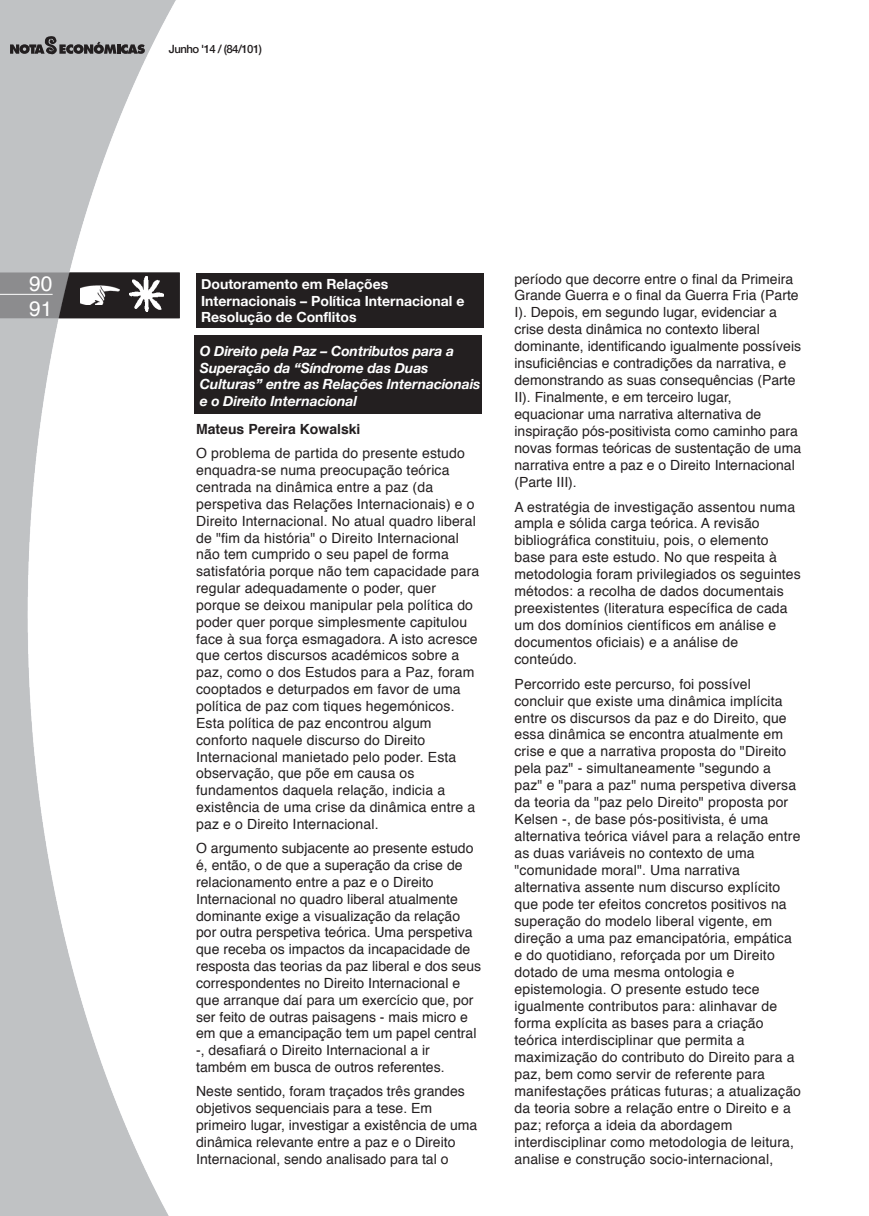
<style>
.page{position:relative;width:869px;height:1216px;background:#fff}
.page>*{position:absolute;margin:0;border:0;box-sizing:border-box;transform-origin:0 0}
.t1{font:21px "Helvetica";color:#fff}
.Texto_Coluna{font:14px/17px "Helvetica";letter-spacing:.01em;color:#231f20}
._1_Titulo{font:italic 700 14px/16.6px "Helvetica Neue";letter-spacing:-.01em;color:#fff}
._1_Titulo-2{font:700 14px/16.6px "Helvetica Neue";color:#fff}
.Texto_Coluna-2{font:700 14px "Helvetica";color:#231f20}
.t2{font:500 11.38px "Helvetica Neue";letter-spacing:-.05em;color:#231f20}
</style>
<div class="page">
<img style="left:0;top:0;width:179px;height:1215px">
<svg style="left:0;top:273px;width:179px;height:45px"></svg>
<hr style="left:0;top:294px;width:53px;height:1px;background:#fff">
<svg style="left:10px;top:36px;width:135px;height:19px"></svg>
<div style="left:196px;top:273px;width:287px;height:54px;background:#231f20"></div>
<div style="left:195px;top:335px;width:287px;height:78px;background:#231f20"></div>
<svg style="left:0;top:0;width:4px;height:4px"></svg>
<svg style="left:0;top:1212px;width:4px;height:4px"></svg>
<p class="t1" style="left:29px;top:267px;width:25px">90</p>
<p class="t1" style="left:29px;top:293px;width:25px">91</p>
<h1 class="t1" style="left:41px;top:293px;width:13px">0</h1>
<p class="t2" style="left:169px;top:39px;width:94px">Junho '14 / (84/101)</p>
<p class="_1_Titulo-2" style="left:201px;top:276px;width:265px">Doutoramento em Relações<br>Internacionais – Política Internacional e<br>Resolução de Conflitos</p>
<p class="_1_Titulo" style="left:200px;top:343px;width:282px">O Direito pela Paz – Contributos para a Superação da “Síndrome das Duas Culturas” entre as Relações Internacionais e o Direito Internacional</p>
<p class="Texto_Coluna-2" style="left:196px;top:418px;width:166px">Mateus Pereira Kowalski</p>
<p class="Texto_Coluna" style="left:196px;top:445px;width:284px">O problema de partida do presente estudo enquadra-se numa preocupação teórica centrada na dinâmica entre a paz (da perspetiva das Relações Internacionais) e o Direito Internacional. No atual quadro liberal de "fim da história" o Direito Internacional não tem cumprido o seu papel de forma satisfatória porque não tem capacidade para regular adequadamente o poder, quer porque se deixou manipular pela política do poder quer porque simplesmente capitulou face à sua força esmagadora. A isto acresce que certos discursos académicos sobre a paz, como o dos Estudos para a Paz, foram cooptados e deturpados em favor de uma política de paz com tiques hegemónicos.<br>Esta política de paz encontrou algum conforto naquele discurso do Direito Internacional manietado pelo poder. Esta observação, que põe em causa os fundamentos daquela relação, indicia a existência de uma crise da dinâmica entre a paz e o Direito Internacional.</p>
<p class="Texto_Coluna" style="left:196px;top:840px;width:286px">O argumento subjacente ao presente estudo é, então, o de que a superação da crise de relacionamento entre a paz e o Direito Internacional no quadro liberal atualmente dominante exige a visualização da relação por outra perspetiva teórica. Uma perspetiva que receba os impactos da incapacidade de resposta das teorias da paz liberal e dos seus correspondentes no Direito Internacional e que arranque daí para um exercício que, por ser feito de outras paisagens - mais micro e em que a emancipação tem um papel central -, desafiará o Direito Internacional a ir também em busca de outros referentes.</p>
<p class="Texto_Coluna" style="left:196px;top:1083px;width:282px">Neste sentido, foram traçados três grandes objetivos sequenciais para a tese. Em primeiro lugar, investigar a existência de uma dinâmica relevante entre a paz e o Direito Internacional, sendo analisado para tal o</p>
<p class="Texto_Coluna" style="left:514px;top:270px;width:288px">período que decorre entre o final da Primeira Grande Guerra e o final da Guerra Fria (Parte I). Depois, em segundo lugar, evidenciar a crise desta dinâmica no contexto liberal dominante, identificando igualmente possíveis insuficiências e contradições da narrativa, e demonstrando as suas consequências (Parte II). Finalmente, e em terceiro lugar, equacionar uma narrativa alternativa de inspiração pós-positivista como caminho para novas formas teóricas de sustentação de uma narrativa entre a paz e o Direito Internacional (Parte III).</p>
<p class="Texto_Coluna" style="left:514px;top:498px;width:288px">A estratégia de investigação assentou numa ampla e sólida carga teórica. A revisão bibliográfica constituiu, pois, o elemento base para este estudo. No que respeita à metodologia foram privilegiados os seguintes métodos: a recolha de dados documentais preexistentes (literatura específica de cada um dos domínios científicos em análise e documentos oficiais) e a análise de conteúdo.</p>
<p class="Texto_Coluna" style="left:514px;top:675px;width:288px">Percorrido este percurso, foi possível concluir que existe uma dinâmica implícita entre os discursos da paz e do Direito, que essa dinâmica se encontra atualmente em crise e que a narrativa proposta do "Direito pela paz" - simultaneamente "segundo a paz" e "para a paz" numa perspetiva diversa da teoria da "paz pelo Direito" proposta por Kelsen -, de base pós-positivista, é uma alternativa teórica viável para a relação entre as duas variáveis no contexto de uma "comunidade moral". Uma narrativa alternativa assente num discurso explícito que pode ter efeitos concretos positivos na superação do modelo liberal vigente, em direção a uma paz emancipatória, empática e do quotidiano, reforçada por um Direito dotado de uma mesma ontologia e epistemologia. O presente estudo tece igualmente contributos para: alinhavar de forma explícita as bases para a criação teórica interdisciplinar que permita a maximização do contributo do Direito para a paz, bem como servir de referente para manifestações práticas futuras; a atualização da teoria sobre a relação entre o Direito e a paz; reforça a ideia da abordagem interdisciplinar como metodologia de leitura, analise e construção socio-internacional,</p>
</div>
